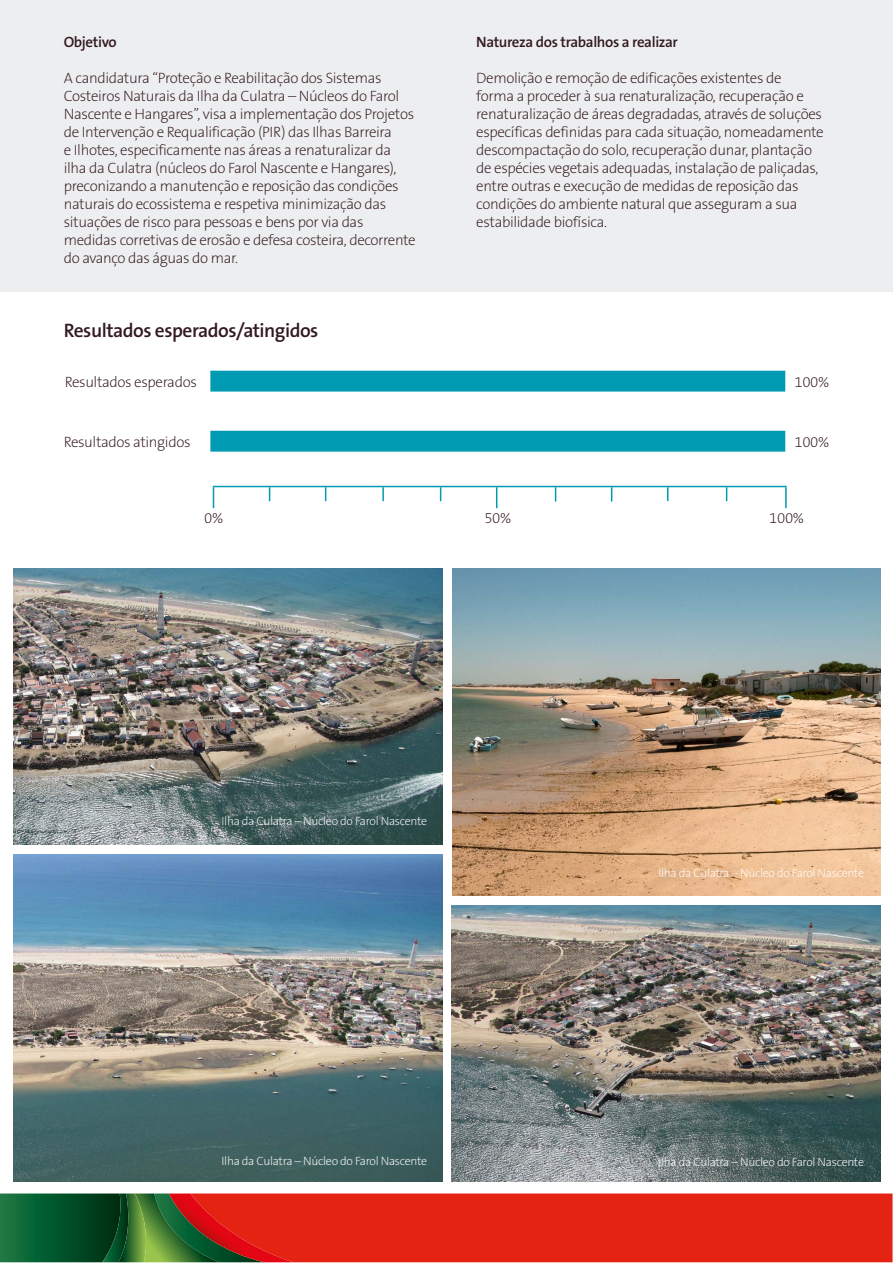
<style>
.page{position:relative;width:893px;height:1263px;background:#fff}
.page>*{position:absolute;margin:0;border:0;box-sizing:border-box;transform-origin:0 0}
.t1{font:600 19.5px "The Sans B6";letter-spacing:-.025em;color:#321921}
.t2{font:200 15px/18px "The Sans B2";letter-spacing:-.025em;color:#321921}
.t3{font:600 15px "The Sans B6";letter-spacing:-.025em;color:#321921}
.t4{font:200 12px "The Sans B2";letter-spacing:-.025em;color:#fff}
</style>
<div class="page">
<div style="left:0;top:0;width:893px;height:291px;background:#edeeef"></div>
<div style="left:293px;top:1193px;width:599px;height:69px;background:#e42313"></div>
<svg style="left:0;top:1193px;width:293px;height:69px;background:#584d28"></svg>
<div style="left:210px;top:371px;width:575px;height:21px;background:#009ab2;border:2px solid #009ab2"></div>
<svg style="left:213px;top:487px;width:1px;height:21px"></svg>
<hr style="left:785px;top:487px;width:2px;height:21px;background:#009ab2">
<svg style="left:269px;top:487px;width:1px;height:14px"></svg>
<svg style="left:325px;top:487px;width:1px;height:14px"></svg>
<svg style="left:382px;top:487px;width:2px;height:14px"></svg>
<svg style="left:440px;top:487px;width:1px;height:14px"></svg>
<svg style="left:496px;top:487px;width:1px;height:21px"></svg>
<svg style="left:555px;top:487px;width:1px;height:15px"></svg>
<svg style="left:611px;top:487px;width:1px;height:15px"></svg>
<svg style="left:667px;top:487px;width:1px;height:14px"></svg>
<svg style="left:726px;top:487px;width:1px;height:14px"></svg>
<hr style="left:213px;top:486px;width:574px;height:1px;background:#009ab2">
<img style="left:452px;top:569px;width:429px;height:326px">
<img style="left:13px;top:569px;width:429px;height:275px">
<img style="left:13px;top:855px;width:429px;height:326px">
<img style="left:452px;top:906px;width:429px;height:275px">
<div style="left:210px;top:431px;width:575px;height:21px;background:#009ab2;border:2px solid #009ab2"></div>
<p class="t3" style="left:64px;top:34px;width:54px">Objetivo</p>
<p class="t2" style="left:64px;top:70px;width:354px">A candidatura “Proteção e Reabilitação dos Sistemas Costeiros Naturais da Ilha da Culatra – Núcleos do Farol Nascente e Hangares”, visa a implementação dos Projetos de Intervenção e Requalificação (PIR) das Ilhas Barreira<br>e Ilhotes, especificamente nas áreas a renaturalizar da ilha da Culatra (núcleos do Farol Nascente e Hangares), preconizando a manutenção e reposição das condições naturais do ecossistema e respetiva minimização das situações de risco para pessoas e bens por via das medidas corretivas de erosão e defesa costeira, decorrente do avanço das águas do mar.</p>
<h1 class="t1" style="left:64px;top:321px;width:256px">Resultados esperados/atingidos</h1>
<p class="t2" style="left:65px;top:373px;width:134px">Resultados esperados</p>
<p class="t2" style="left:64px;top:434px;width:128px">Resultados atingidos</p>
<p class="t3" style="left:476px;top:34px;width:203px">Natureza dos trabalhos a realizar</p>
<p class="t2" style="left:476px;top:70px;width:349px">Demolição e remoção de edificações existentes de<br>forma a proceder à sua renaturalização, recuperação e renaturalização de áreas degradadas, através de soluções específicas definidas para cada situação, nomeadamente descompactação do solo, recuperação dunar, plantação de espécies vegetais adequadas, instalação de paliçadas, entre outras e execução de medidas de reposição das condições do ambiente natural que asseguram a sua estabilidade biofísica.</p>
<p class="t2" style="left:794px;top:373px;width:36px">100%</p>
<p class="t2" style="left:794px;top:433px;width:36px">100%</p>
<p class="t2" style="left:204px;top:510px;width:20px">0%</p>
<p class="t2" style="left:484px;top:510px;width:28px">50%</p>
<p class="t2" style="left:769px;top:510px;width:36px">100%</p>
<p class="t4" style="left:222px;top:815px;width:207px">Ilha da Culatra – Núcleo do Farol Nascente</p>
<p class="t4" style="left:658px;top:867px;width:207px">Ilha da Culatra – Núcleo do Farol Nascente</p>
<p class="t4" style="left:222px;top:1154px;width:207px">Ilha da Culatra – Núcleo do Farol Nascente</p>
<p class="t4" style="left:658px;top:1156px;width:207px">Ilha da Culatra – Núcleo do Farol Nascente</p>
</div>
